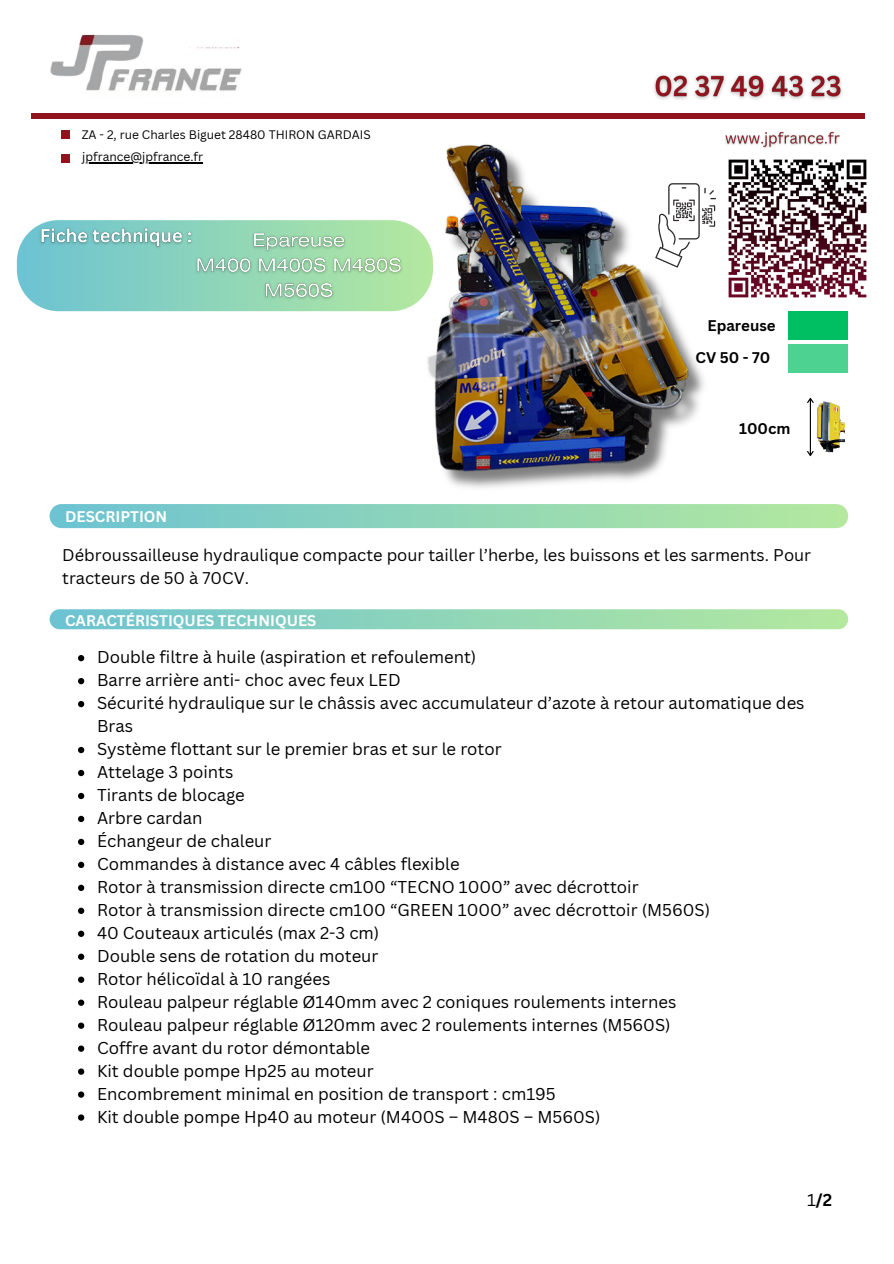
<style>
.page{position:relative;width:894px;height:1264px;background:#fff}
.page>*{position:absolute;margin:0;border:0;box-sizing:border-box;transform-origin:0 0}
.t1{font:700 16.8px "Canva Sans";color:#000}
.t2{font:16.65px/23px "Canva Sans";color:#000}
.t3{font:16.5px/22.5px "Canva Sans";color:#000}
.t4{font:700 15px "Canva Sans";color:#fff}
.t5{font:700 15px "Canva Sans";color:#000}
.t6{font:12px "Canva Sans";color:#000}
.s1{font-weight:400}
</style>
<div class="page">
<img style="left:416px;top:144px;width:288px;height:344px">
<div style="left:17px;top:220px;width:415px;height:91px;background:linear-gradient(to right,#6cc3d2,#b3e89e);border-radius:42px"></div>
<div style="left:61px;top:154px;width:8px;height:9px;background:#90141e"></div>
<svg style="left:655px;top:183px;width:60px;height:84px"></svg>
<img style="left:50px;top:34px;width:192px;height:58px">
<div style="left:32px;top:113px;width:833px;height:6px;background:#90141e"></div>
<div style="left:61px;top:130px;width:8px;height:9px;background:#90141e"></div>
<div style="left:788px;top:311px;width:59px;height:29px;background:#00bf63"></div>
<div style="left:788px;top:344px;width:59px;height:28px;background:#4dd292"></div>
<svg style="left:50px;top:504px;width:797px;height:24px"></svg>
<div style="left:50px;top:609px;width:797px;height:20px;background:linear-gradient(to right,#6bc2d2,#b4e89e);border-radius:10px"></div>
<img style="left:36px;top:222px;width:162px;height:31px">
<img style="left:191px;top:229px;width:215px;height:75px">
<img style="left:654px;top:75px;width:188px;height:25px">
<img style="left:725px;top:131px;width:115px;height:17px">
<hr style="left:82px;top:162px;width:121px;height:1px;background:#000">
<img style="left:813px;top:401px;width:30px;height:52px">
<svg style="left:807px;top:398px;width:6px;height:58px"></svg>
<svg style="left:78px;top:655px;width:6px;height:6px"></svg>
<svg style="left:78px;top:678px;width:6px;height:6px"></svg>
<svg style="left:78px;top:701px;width:6px;height:6px"></svg>
<svg style="left:78px;top:747px;width:6px;height:6px"></svg>
<svg style="left:78px;top:770px;width:6px;height:6px"></svg>
<svg style="left:78px;top:792px;width:6px;height:7px"></svg>
<svg style="left:78px;top:815px;width:6px;height:7px"></svg>
<svg style="left:78px;top:838px;width:6px;height:7px"></svg>
<svg style="left:78px;top:861px;width:6px;height:7px"></svg>
<svg style="left:78px;top:884px;width:6px;height:7px"></svg>
<svg style="left:78px;top:907px;width:6px;height:7px"></svg>
<svg style="left:78px;top:930px;width:6px;height:6px"></svg>
<svg style="left:78px;top:953px;width:6px;height:6px"></svg>
<svg style="left:78px;top:976px;width:6px;height:6px"></svg>
<svg style="left:78px;top:999px;width:6px;height:6px"></svg>
<svg style="left:78px;top:1022px;width:6px;height:6px"></svg>
<svg style="left:78px;top:1045px;width:6px;height:6px"></svg>
<svg style="left:78px;top:1068px;width:6px;height:6px"></svg>
<svg style="left:78px;top:1091px;width:6px;height:6px"></svg>
<svg style="left:78px;top:1114px;width:6px;height:6px"></svg>
<img style="left:728px;top:159px;width:139px;height:139px">
<img style="left:388px;top:235px;width:296px;height:181px">
<p class="t6" style="left:82px;top:126px;width:290px">ZA - 2, rue Charles Biguet 28480 THIRON GARDAIS</p>
<p class="t6" style="left:82px;top:149px;width:122px">jpfrance@jpfrance.fr</p>
<p class="t5" style="left:707px;top:315px;width:70px">Epareuse</p>
<p class="t5" style="left:695px;top:347px;width:76px">CV 50 - 70</p>
<h4 class="t5" style="left:739px;top:417px;width:53px">100cm</h4>
<p class="t4" style="left:65px;top:505px;width:104px">DESCRIPTION</p>
<p class="t3" style="left:62px;top:543px;width:750px">Débroussailleuse hydraulique compacte pour tailler l’herbe, les buissons et les sarments. Pour tracteurs de 50 à 70CV.</p>
<h5 class="t4" style="left:65px;top:610px;width:253px">CARACTÉRISTIQUES TECHNIQUES</h5>
<h5 class="t2" style="left:97px;top:645px;width:381px">Double filtre à huile (aspiration et refoulement)</h5>
<p class="t2" style="left:97px;top:668px;width:305px">Barre arriè re anti- choc avec feux LED</p>
<p class="t2" style="left:97px;top:691px;width:708px">Sécurité hydraulique sur le châssis avec accumulateur d’azote à retour automatique des<br>Bras</p>
<h4 class="t2" style="left:97px;top:737px;width:406px">Systè me flottant sur le premier bras et sur le rotor</h4>
<h3 class="t2" style="left:97px;top:760px;width:138px">Attelage 3 points</h3>
<h4 class="t2" style="left:97px;top:783px;width:149px">Tirants de blocage</h4>
<p class="t2" style="left:97px;top:806px;width:107px">Arbre cardan</p>
<p class="t2" style="left:97px;top:829px;width:176px">Échangeur de chaleur</p>
<p class="t2" style="left:97px;top:852px;width:364px">Commandes à distance avec 4 câbles flexible</p>
<p class="t2" style="left:97px;top:875px;width:543px">Rotor à transmission directe cm100 “TECNO 1000” avec décrottoir</p>
<p class="t2" style="left:97px;top:898px;width:614px">Rotor à transmission directe cm100 “GREEN 1000” avec décrottoir (M560S)</p>
<p class="t2" style="left:97px;top:921px;width:284px">40 Couteaux articulés (max 2-3 cm)</p>
<p class="t2" style="left:97px;top:944px;width:283px">Double sens de rotation du moteur</p>
<p class="t2" style="left:97px;top:967px;width:235px">Rotor hé licoïdal à 10 rangées</p>
<p class="t2" style="left:97px;top:990px;width:580px">Rouleau palpeur réglable Ø140mm avec 2 coniques roulements internes</p>
<p class="t2" style="left:97px;top:1012px;width:575px">Rouleau palpeur réglable Ø120mm avec 2 roulements internes (M560S)</p>
<p class="t2" style="left:97px;top:1035px;width:274px">Coffre avant du rotor dé montable</p>
<p class="t2" style="left:97px;top:1058px;width:278px">Kit double pompe Hp25 au moteur</p>
<p class="t2" style="left:97px;top:1081px;width:460px">Encombrement minimal en position de transport : cm195</p>
<p class="t2" style="left:97px;top:1104px;width:505px">Kit double pompe Hp40 au moteur (M400S – M480S – M560S)</p>
<p class="t1" style="left:806px;top:1188px;width:27px"><span class="s1">1</span>/2</p>
</div>
